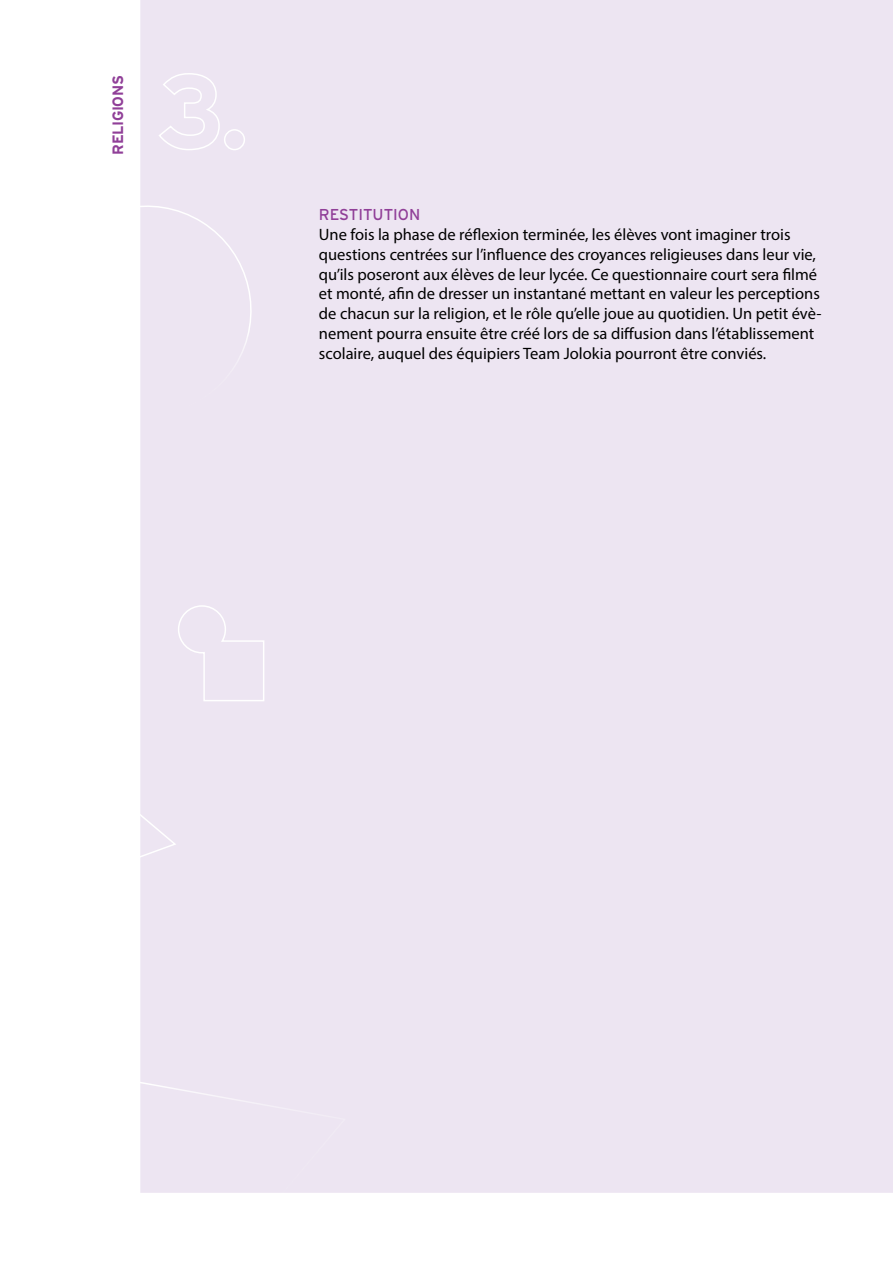
<style>
.page{position:relative;width:893px;height:1263px;background:#fff}
.page>*{position:absolute;margin:0;border:0;box-sizing:border-box;transform-origin:0 0}
.t1{font:16.5px/19.8px "Myriad Pro";color:#000}
.t2{font:15.75px "Interstate";color:#903f98}
.t3{font:700 15px "Interstate";letter-spacing:-.025em;color:#903f98}
</style>
<div class="page">
<div style="left:140px;top:0;width:753px;height:1193px;background:#ede5f2"></div>
<p class="t3" style="left:110px;top:155px;width:81px;rotate:-90deg">RELIGIONS</p>
<p class="t2" style="left:319px;top:206px;width:103px">RESTITUTION</p>
<p class="t1" style="left:319px;top:224px;width:504px">Une fois la phase de réflexion terminée, les élèves vont imaginer trois questions centrées sur l’influence des croyances religieuses dans leur vie, qu’ils poseront aux élèves de leur lycée. Ce questionnaire court sera filmé et monté, afin de dresser un instantané mettant en valeur les perceptions de chacun sur la religion, et le rôle qu’elle joue au quotidien. Un petit évè&shy;nement pourra ensuite être créé lors de sa diffusion dans l’établissement scolaire, auquel des équipiers Team Jolokia pourront être conviés.</p>
</div>
